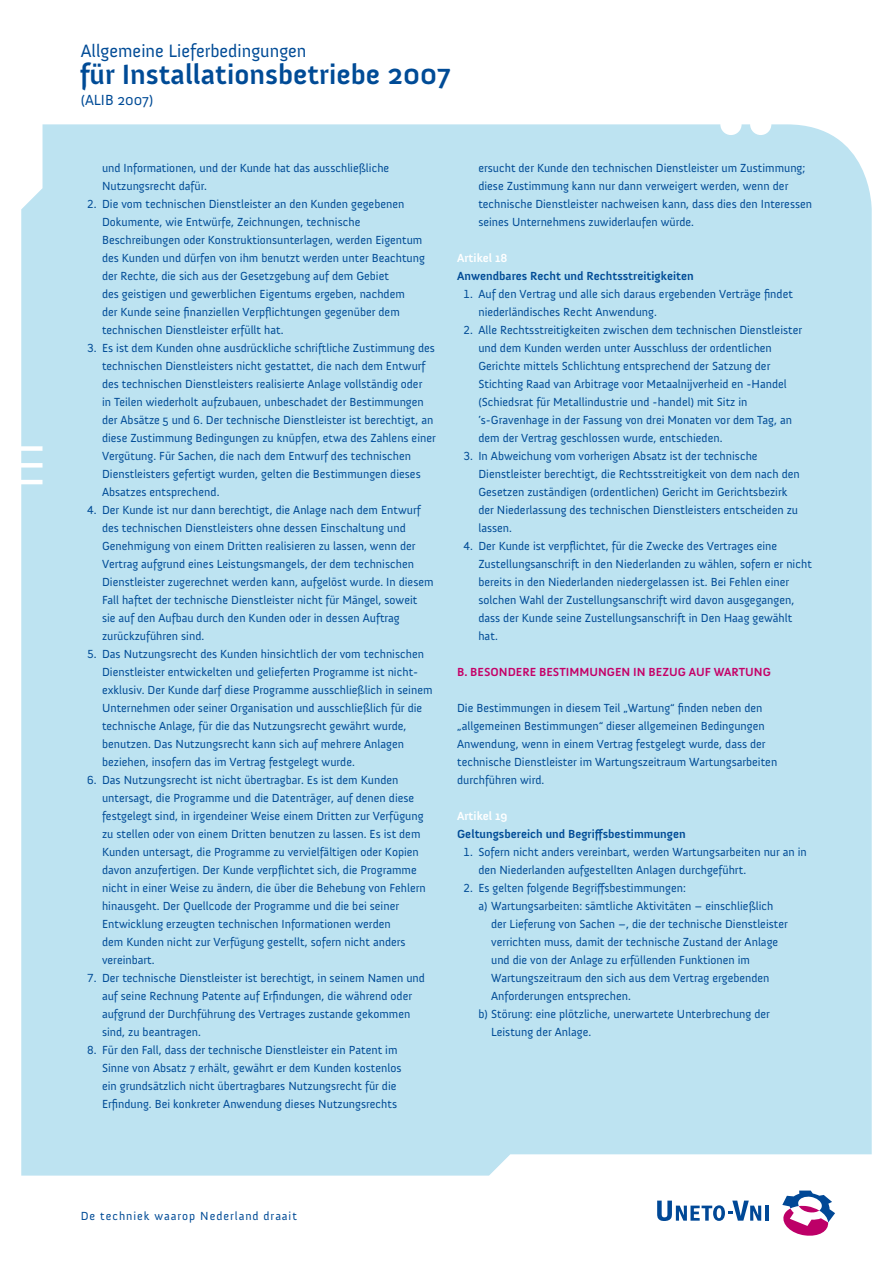
<style>
.page{position:relative;width:893px;height:1263px;background:#fff}
.page>*{position:absolute;margin:0;border:0;box-sizing:border-box;transform-origin:0 0}
.t1{font:700 28.5px "Anivers";color:#004b96}
.t2{font:18.3px "Anivers";color:#004b96}
.t3{font:15px "Anivers";color:#004b96}
.t4{font:12px/18px "Anivers";color:#004b96}
.t5{font:700 12px "Anivers";color:#004b96}
.t6{font:700 12px "Anivers";color:#c50067}
.t7{font:12px "Anivers";letter-spacing:.08em;color:#004b96}
.t8{font:700 12px "Anivers";color:#fff}
</style>
<div class="page">
<div style="left:21px;top:124px;width:851px;height:1051px;background:#bde3f1"></div>
<hr style="left:765px;top:1205px;width:3px;height:16px;background:#004896">
<svg style="left:782px;top:1190px;width:53px;height:46px"></svg>
<svg style="left:657px;top:1200px;width:104px;height:21px"></svg>
<h2 class="t2" style="left:81px;top:41px;width:227px">Allgemeine Lieferbedingungen</h2>
<h1 class="t1" style="left:80px;top:58px;width:373px">für Installationsbetriebe 2007</h1>
<p class="t3" style="left:81px;top:91px;width:74px">(ALIB 2007)</p>
<p class="t4" style="left:102px;top:159px;width:289px">und Informationen, und der Kunde hat das ausschließliche<br>Nutzungsrecht dafür.</p>
<p class="t4" style="left:102px;top:195px;width:324px;text-indent:-15px">2. Die vom technischen Dienstleister an den Kunden gegebenen Dokumente, wie Entwürfe, Zeichnungen, technische Beschreibungen oder Konstruktionsunterlagen, werden Eigentum des Kunden und dürfen von ihm benutzt werden unter Beachtung der Rechte, die sich aus der Gesetzgebung auf dem Gebiet<br>des geistigen und gewerblichen Eigentums ergeben, nachdem<br>der Kunde seine finanziellen Verpflichtungen gegenüber dem technischen Dienstleister erfüllt hat.</p>
<p class="t4" style="left:102px;top:339px;width:335px;text-indent:-15px">3. Es ist dem Kunden ohne ausdrückliche schriftliche Zustimmung des technischen Dienstleisters nicht gestattet, die nach dem Entwurf des technischen Dienstleisters realisierte Anlage vollständig oder<br>in Teilen wiederholt aufzubauen, unbeschadet der Bestimmungen der Absätze 5 und 6. Der technische Dienstleister ist berechtigt, an diese Zustimmung Bedingungen zu knüpfen, etwa des Zahlens einer Vergütung. Für Sachen, die nach dem Entwurf des technischen Dienstleisters gefertigt wurden, gelten die Bestimmungen dieses Absatzes entsprechend.</p>
<p class="t4" style="left:102px;top:501px;width:333px;text-indent:-15px">4. Der Kunde ist nur dann berechtigt, die Anlage nach dem Entwurf des technischen Dienstleisters ohne dessen Einschaltung und Genehmigung von einem Dritten realisieren zu lassen, wenn der Vertrag aufgrund eines Leistungsmangels, der dem technischen Dienstleister zugerechnet werden kann, aufgelöst wurde. In diesem Fall haftet der technische Dienstleister nicht für Mängel, soweit sie auf den Aufbau durch den Kunden oder in dessen Auftrag zurückzuführen sind.</p>
<p class="t4" style="left:102px;top:645px;width:332px;text-indent:-15px">5. Das Nutzungsrecht des Kunden hinsichtlich der vom technischen Dienstleister entwickelten und gelieferten Programme ist nicht&shy;exklusiv. Der Kunde darf diese Programme ausschließlich in seinem Unternehmen oder seiner Organisation und ausschließlich für die technische Anlage, für die das Nutzungsrecht gewährt wurde, benutzen. Das Nutzungsrecht kann sich auf mehrere Anlagen beziehen, insofern das im Vertrag festgelegt wurde.</p>
<p class="t4" style="left:102px;top:771px;width:325px;text-indent:-15px">6. Das Nutzungsrecht ist nicht übertragbar. Es ist dem Kunden untersagt, die Programme und die Datenträger, auf denen diese festgelegt sind, in irgendeiner Weise einem Dritten zur Verfügung zu stellen oder von einem Dritten benutzen zu lassen. Es ist dem Kunden untersagt, die Programme zu vervielfältigen oder Kopien davon anzufertigen. Der Kunde verpflichtet sich, die Programme nicht in einer Weise zu ändern, die über die Behebung von Fehlern hinausgeht. Der Quellcode der Programme und die bei seiner Entwicklung erzeugten technischen Informationen werden<br>dem Kunden nicht zur Verfügung gestellt, sofern nicht anders vereinbart.</p>
<p class="t4" style="left:102px;top:969px;width:324px;text-indent:-15px">7. Der technische Dienstleister ist berechtigt, in seinem Namen und auf seine Rechnung Patente auf Erfindungen, die während oder aufgrund der Durchführung des Vertrages zustande gekommen sind, zu beantragen.</p>
<p class="t4" style="left:102px;top:1041px;width:301px;text-indent:-15px">8. Für den Fall, dass der technische Dienstleister ein Patent im Sinne von Absatz 7 erhält, gewährt er dem Kunden kostenlos ein grundsätzlich nicht übertragbares Nutzungsrecht für die Erfindung. Bei konkreter Anwendung dieses Nutzungsrechts</p>
<p class="t4" style="left:478px;top:159px;width:335px">ersucht der Kunde den technischen Dienstleister um Zustimmung; diese Zustimmung kann nur dann verweigert werden, wenn der technische Dienstleister nachweisen kann, dass dies den Interessen seines Unternehmens zuwiderlaufen würde.</p>
<p class="t8" style="left:457px;top:251px;width:52px">Artikel 18</p>
<p class="t5" style="left:457px;top:269px;width:238px">Anwendbares Recht und Rechtsstreitigkeiten</p>
<p class="t4" style="left:478px;top:285px;width:316px;text-indent:-15px">1. Auf den Vertrag und alle sich daraus ergebenden Verträge findet niederländisches Recht Anwendung.</p>
<p class="t4" style="left:478px;top:321px;width:325px;text-indent:-15px">2. Alle Rechtsstreitigkeiten zwischen dem technischen Dienstleister und dem Kunden werden unter Ausschluss der ordentlichen Gerichte mittels Schlichtung entsprechend der Satzung der Stichting Raad van Arbitrage voor Metaalnijverheid en -Handel (Schiedsrat für Metallindustrie und -handel) mit Sitz in ’s-Gravenhage in der Fassung von drei Monaten vor dem Tag, an dem der Vertrag geschlossen wurde, entschieden.</p>
<p class="t4" style="left:478px;top:447px;width:323px;text-indent:-15px">3. In Abweichung vom vorherigen Absatz ist der technische Dienstleister berechtigt, die Rechtsstreitigkeit von dem nach den Gesetzen zuständigen (ordentlichen) Gericht im Gerichtsbezirk der Niederlassung des technischen Dienstleisters entscheiden zu lassen.</p>
<p class="t4" style="left:478px;top:537px;width:335px;text-indent:-15px">4. Der Kunde ist verpflichtet, für die Zwecke des Vertrages eine Zustellungsanschrift in den Niederlanden zu wählen, sofern er nicht bereits in den Niederlanden niedergelassen ist. Bei Fehlen einer solchen Wahl der Zustellungsanschrift wird davon ausgegangen, dass der Kunde seine Zustellungsanschrift in Den Haag gewählt hat.</p>
<p class="t6" style="left:457px;top:665px;width:315px">B. BESONDERE BESTIMMUNGEN IN BEZUG AUF WARTUNG</p>
<p class="t4" style="left:457px;top:699px;width:322px">Die Bestimmungen in diesem Teil „Wartung“ finden neben den „allgemeinen Bestimmungen“ dieser allgemeinen Bedingungen Anwendung, wenn in einem Vertrag festgelegt wurde, dass der technische Dienstleister im Wartungszeitraum Wartungsarbeiten durchführen wird.</p>
<p class="t8" style="left:457px;top:809px;width:52px">Artikel 19</p>
<p class="t5" style="left:457px;top:827px;width:230px">Geltungsbereich und Begriffsbestimmungen</p>
<p class="t4" style="left:478px;top:843px;width:330px;text-indent:-15px">1. Sofern nicht anders vereinbart, werden Wartungsarbeiten nur an in den Niederlanden aufgestellten Anlagen durchgeführt.</p>
<p class="t4" style="left:464px;top:879px;width:224px">2. Es gelten folgende Begriffsbestimmungen:</p>
<p class="t4" style="left:478px;top:897px;width:297px">a) Wartungsarbeiten: sämtliche Aktivitäten – einschließlich</p>
<p class="t4" style="left:491px;top:915px;width:298px">der Lieferung von Sachen –, die der technische Dienstleister</p>
<p class="t4" style="left:491px;top:933px;width:289px">verrichten muss, damit der technische Zustand der Anlage</p>
<p class="t4" style="left:491px;top:951px;width:260px">und die von der Anlage zu erfüllenden Funktionen im</p>
<p class="t4" style="left:491px;top:969px;width:280px">Wartungszeitraum den sich aus dem Vertrag ergebenden</p>
<p class="t4" style="left:491px;top:987px;width:141px">Anforderungen entsprechen.</p>
<p class="t4" style="left:478px;top:1005px;width:293px">b) Störung: eine plötzliche, unerwartete Unterbrechung der</p>
<p class="t4" style="left:491px;top:1023px;width:102px">Leistung der Anlage.</p>
<p class="t7" style="left:81px;top:1210px;width:218px">De techniek waarop Nederland draait</p>
</div>
